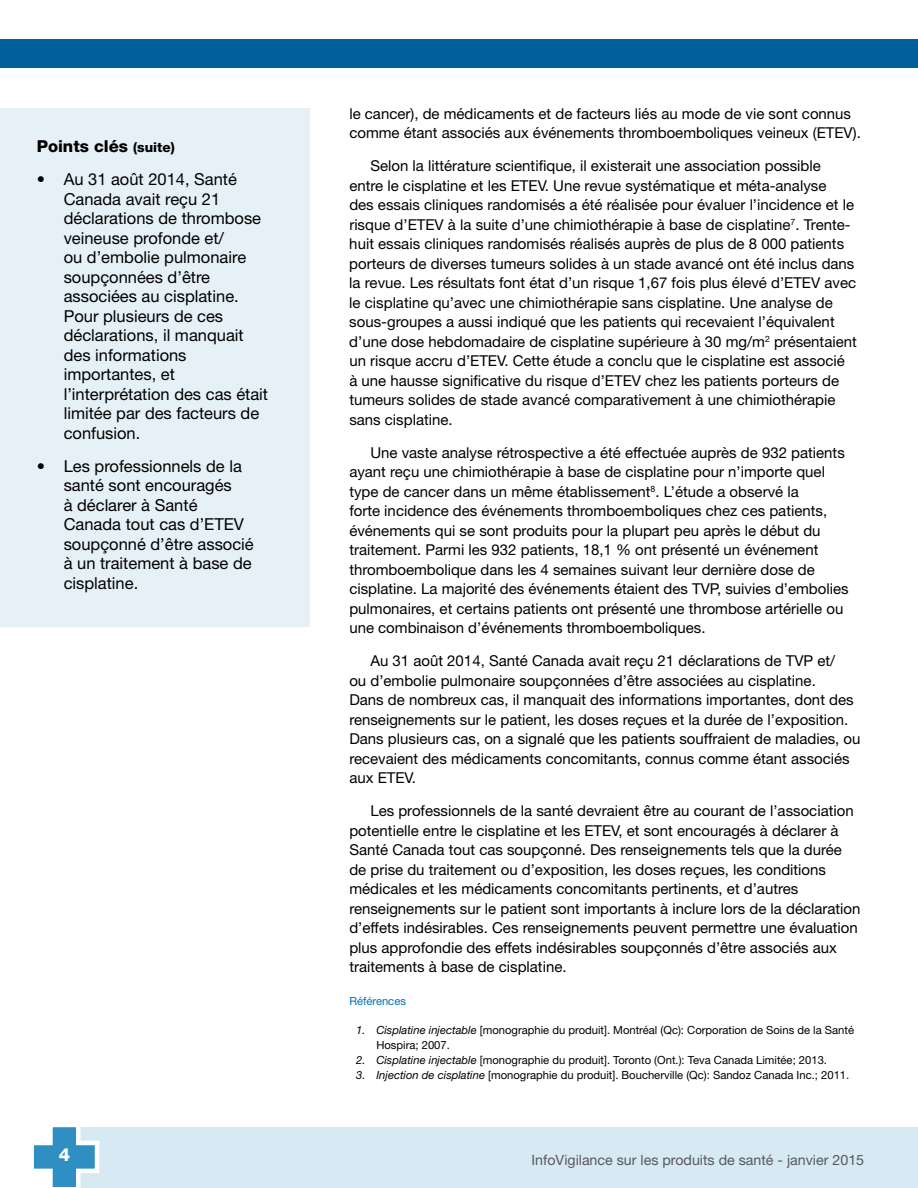
<style>
.page{position:relative;width:918px;height:1188px;background:#fff}
.page>*{position:absolute;margin:0;border:0;box-sizing:border-box;transform-origin:0 0}
.t1{font:800 18px "Helvetica Neue LT Std";color:#fff}
.t2{font:16.5px/19.5px "Helvetica Neue LT Std";color:#000}
.t3{font:800 16.5px "Helvetica Neue LT Std";color:#000}
.t4{font:15px/19.5px "Helvetica Neue LT Std";color:#000}
.t5{font:14.25px "Helvetica Neue LT Std";color:#58595b}
.t6{font:11.25px/15px "Helvetica Neue LT Std";color:#000}
.t7{font:11.25px "Helvetica Neue LT Std";color:#0073ae}
.s1{font-size:13.5px}
.s2{font-style:italic}
</style>
<div class="page">
<div style="left:64px;top:1127px;width:854px;height:61px;background:#d7eaf3"></div>
<svg style="left:33px;top:1127px;width:67px;height:61px"></svg>
<div style="left:0;top:39px;width:918px;height:29px;background:#00609c"></div>
<div style="left:0;top:108px;width:310px;height:519px;background:#e6f1f7"></div>
<p class="t3" style="left:37px;top:136px;width:140px">Points clés <span class="s1">(suite)</span></p>
<p class="t2" style="left:64px;top:169px;width:206px;text-indent:-27px">• Au 31 août 2014, Santé<br>Canada avait reçu 21 déclarations de thrombose veineuse profonde et/<br>ou d’embolie pulmonaire soupçonnées d’être associées au cisplatine.<br>Pour plusieurs de ces déclarations, il manquait des informations importantes, et l’interprétation des cas était limitée par des facteurs de confusion.</p>
<p class="t2" style="left:64px;top:456px;width:192px;text-indent:-27px">• Les professionnels de la santé sont encouragés<br>à déclarer à Santé<br>Canada tout cas d’ETEV soupçonné d’être associé à un traitement à base de cisplatine.</p>
<p class="t4" style="left:349px;top:103px;width:513px">le cancer), de médicaments et de facteurs liés au mode de vie sont connus comme étant associés aux événements thromboemboliques veineux (ETEV).</p>
<p class="t4" style="left:349px;top:156px;width:509px;text-indent:21px">Selon la littérature scientifique, il existerait une association possible entre le cisplatine et les ETEV. Une revue systématique et méta-analyse<br>des essais cliniques randomisés a été réalisée pour évaluer l’incidence et le risque d’ETEV à la suite d’une chimiothérapie à base de cisplatine<sup>7</sup>. Trente&shy;huit essais cliniques randomisés réalisés auprès de plus de 8 000 patients porteurs de diverses tumeurs solides à un stade avancé ont été inclus dans la revue. Les résultats font état d’un risque 1,67 fois plus élevé d’ETEV avec le cisplatine qu’avec une chimiothérapie sans cisplatine. Une analyse de sous-groupes a aussi indiqué que les patients qui recevaient l’équivalent d’une dose hebdomadaire de cisplatine supérieure à 30 mg/m<sup>2</sup> présentaient un risque accru d’ETEV. Cette étude a conclu que le cisplatine est associé<br>à une hausse significative du risque d’ETEV chez les patients porteurs de tumeurs solides de stade avancé comparativement à une chimiothérapie sans cisplatine.</p>
<p class="t4" style="left:349px;top:442px;width:501px;text-indent:21px">Une vaste analyse rétrospective a été effectuée auprès de 932 patients ayant reçu une chimiothérapie à base de cisplatine pour n’importe quel type de cancer dans un même établissement<sup>8</sup>. L’étude a observé la<br>forte incidence des événements thromboemboliques chez ces patients, événements qui se sont produits pour la plupart peu après le début du traitement. Parmi les 932 patients, 18,1 % ont présenté un événement thromboembolique dans les 4 semaines suivant leur dernière dose de cisplatine. La majorité des événements étaient des TVP, suivies d’embolies pulmonaires, et certains patients ont présenté une thrombose artérielle ou une combinaison d’événements thromboemboliques.</p>
<p class="t4" style="left:349px;top:651px;width:513px;text-indent:21px">Au 31 août 2014, Santé Canada avait reçu 21 déclarations de TVP et/<br>ou d’embolie pulmonaire soupçonnées d’être associées au cisplatine.<br>Dans de nombreux cas, il manquait des informations importantes, dont des renseignements sur le patient, les doses reçues et la durée de l’exposition.<br>Dans plusieurs cas, on a signalé que les patients souffraient de maladies, ou recevaient des médicaments concomitants, connus comme étant associés aux ETEV.</p>
<p class="t4" style="left:349px;top:801px;width:513px;text-indent:21px">Les professionnels de la santé devraient être au courant de l’association potentielle entre le cisplatine et les ETEV, et sont encouragés à déclarer à Santé Canada tout cas soupçonné. Des renseignements tels que la durée de prise du traitement ou d’exposition, les doses reçues, les conditions médicales et les médicaments concomitants pertinents, et d’autres renseignements sur le patient sont importants à inclure lors de la déclaration d’effets indésirables. Ces renseignements peuvent permettre une évaluation plus approfondie des effets indésirables soupçonnés d’être associés aux traitements à base de cisplatine.</p>
<p class="t7" style="left:349px;top:994px;width:58px">Références</p>
<p class="t6" style="left:376px;top:1022px;width:479px;text-indent:-20px"><span class="s2">1. Cisplatine injectable</span> [monographie du produit]. Montréal (Qc): Corporation de Soins de la Santé<br>Hospira; 2007.</p>
<p class="t6" style="left:356px;top:1052px;width:473px"><span class="s2">2. Cisplatine injectable</span> [monographie du produit]. Toronto (Ont.): Teva Canada Limitée; 2013.</p>
<p class="t6" style="left:356px;top:1067px;width:495px"><span class="s2">3. Injection de cisplatine</span> [monographie du produit]. Boucherville (Qc): Sandoz Canada Inc.; 2011.</p>
<p class="t1" style="left:59px;top:1144px;width:13px">4</p>
<p class="t5" style="left:532px;top:1152px;width:334px">InfoVigilance sur les produits de santé - janvier 2015</p>
</div>
